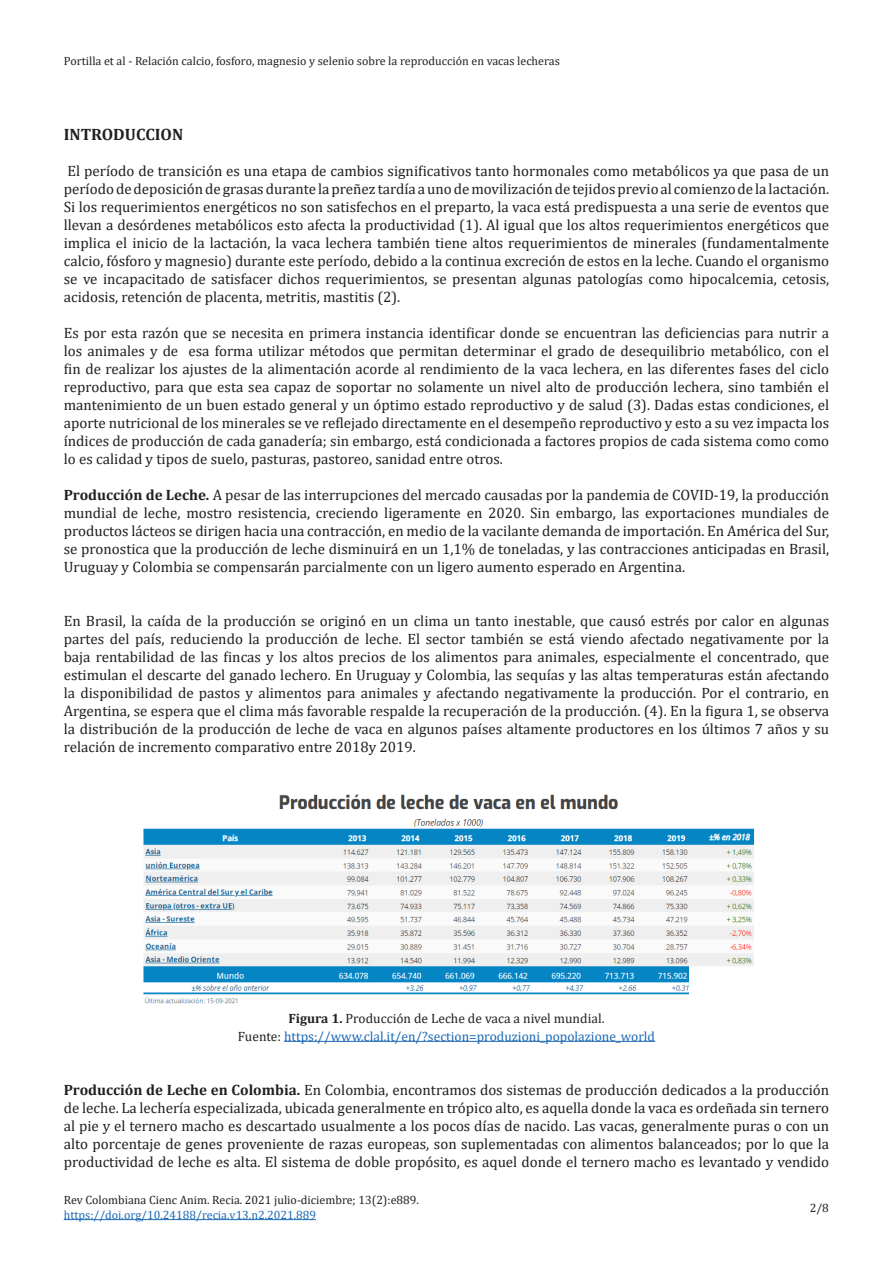
<style>
.page{position:relative;width:893px;height:1263px;background:#fff}
.page>*{position:absolute;margin:0;border:0;box-sizing:border-box;transform-origin:0 0}
.t1{font:700 16.5px "Cambria";color:#231f20}
.t2{font:15px/18px "Cambria";color:#231f20;text-align:justify}
.t3{font:13.5px "Cambria";color:#1b69b4}
.t4{font:13.5px "Cambria";color:#231f20}
.t5{font:12px "Cambria";color:#231f20}
.t6{font:12px "Cambria";color:#1b69b4}
.s1{font-weight:700}
.s2{color:#231f20}
</style>
<div class="page">
<hr style="left:64px;top:1219px;width:252px;height:1px;background:#1b69b4">
<hr style="left:284px;top:1041px;width:371px;height:1px;background:#1b69b4">
<img style="left:143px;top:794px;width:612px;height:210px">
<p class="t5" style="left:64px;top:53px;width:498px">Portilla et al - Relación calcio, fosforo, magnesio y selenio sobre la reproducción en vacas lecheras</p>
<p class="t1" style="left:64px;top:123px;width:121px">INTRODUCCION</p>
<p class="t2" style="left:64px;top:162px;width:767px">El período de transición es una etapa de cambios significativos tanto hormonales como metabólicos ya que pasa de un período de deposición de grasas durante la preñez tardía a uno de movilización de tejidos previo al comienzo de la lactación.<br>Si los requerimientos energéticos no son satisfechos en el preparto, la vaca está predispuesta a una serie de eventos que llevan a desórdenes metabólicos esto afecta la productividad (1). Al igual que los altos requerimientos energéticos que implica el inicio de la lactación, la vaca lechera también tiene altos requerimientos de minerales (fundamentalmente calcio, fósforo y magnesio) durante este período, debido a la continua excreción de estos en la leche. Cuando el organismo se ve incapacitado de satisfacer dichos requerimientos, se presentan algunas patologías como hipocalcemia, cetosis, acidosis, retención de placenta, metritis, mastitis (2).</p>
<p class="t2" style="left:64px;top:324px;width:767px">Es por esta razón que se necesita en primera instancia identificar donde se encuentran las deficiencias para nutrir a los animales y de esa forma utilizar métodos que permitan determinar el grado de desequilibrio metabólico, con el fin de realizar los ajustes de la alimentación acorde al rendimiento de la vaca lechera, en las diferentes fases del ciclo reproductivo, para que esta sea capaz de soportar no solamente un nivel alto de producción lechera, sino también el mantenimiento de un buen estado general y un óptimo estado reproductivo y de salud (3). Dadas estas condiciones, el aporte nutricional de los minerales se ve reflejado directamente en el desempeño reproductivo y esto a su vez impacta los índices de producción de cada ganadería; sin embargo, está condicionada a factores propios de cada sistema como como lo es calidad y tipos de suelo, pasturas, pastoreo, sanidad entre otros.</p>
<p class="t2" style="left:64px;top:486px;width:767px"><span class="s1">Producción de Leche.</span> A pesar de las interrupciones del mercado causadas por la pandemia de COVID-19, la producción mundial de leche, mostro resistencia, creciendo ligeramente en 2020. Sin embargo, las exportaciones mundiales de productos lácteos se dirigen hacia una contracción, en medio de la vacilante demanda de importación. En América del Sur, se pronostica que la producción de leche disminuirá en un 1,1% de toneladas, y las contracciones anticipadas en Brasil, Uruguay y Colombia se compensarán parcialmente con un ligero aumento esperado en Argentina.</p>
<p class="t2" style="left:64px;top:612px;width:767px">En Brasil, la caída de la producción se originó en un clima un tanto inestable, que causó estrés por calor en algunas partes del país, reduciendo la producción de leche. El sector también se está viendo afectado negativamente por la baja rentabilidad de las fincas y los altos precios de los alimentos para animales, especialmente el concentrado, que estimulan el descarte del ganado lechero. En Uruguay y Colombia, las sequías y las altas temperaturas están afectando la disponibilidad de pastos y alimentos para animales y afectando negativamente la producción. Por el contrario, en Argentina, se espera que el clima más favorable respalde la recuperación de la producción. (4). En la figura 1, se observa la distribución de la producción de leche de vaca en algunos países altamente productores en los últimos 7 años y su relación de incremento comparativo entre 2018y 2019.</p>
<p class="t4" style="left:289px;top:1010px;width:317px"><span class="s1">Figura 1.</span> Producción de Leche de vaca a nivel mundial.</p>
<p class="t3" style="left:238px;top:1028px;width:419px"><span class="s2">Fuente:</span> https://www.clal.it/en/?section=produzioni_popolazione_world</p>
<p class="t2" style="left:64px;top:1080px;width:767px"><span class="s1">Producción de Leche en Colombia.</span> En Colombia, encontramos dos sistemas de producción dedicados a la producción de leche. La lechería especializada, ubicada generalmente en trópico alto, es aquella donde la vaca es ordeñada sin ternero al pie y el ternero macho es descartado usualmente a los pocos días de nacido. Las vacas, generalmente puras o con un alto porcentaje de genes proveniente de razas europeas, son suplementadas con alimentos balanceados; por lo que la productividad de leche es alta. El sistema de doble propósito, es aquel donde el ternero macho es levantado y vendido</p>
<p class="t5" style="left:64px;top:1193px;width:357px">Rev Colombiana Cienc Anim. Recia. 2021 julio-diciembre; 13(2):e889.</p>
<p class="t6" style="left:64px;top:1208px;width:254px">https://doi.org/10.24188/recia.v13.n2.2021.889</p>
<p class="t5" style="left:810px;top:1200px;width:21px">2/8</p>
</div>
